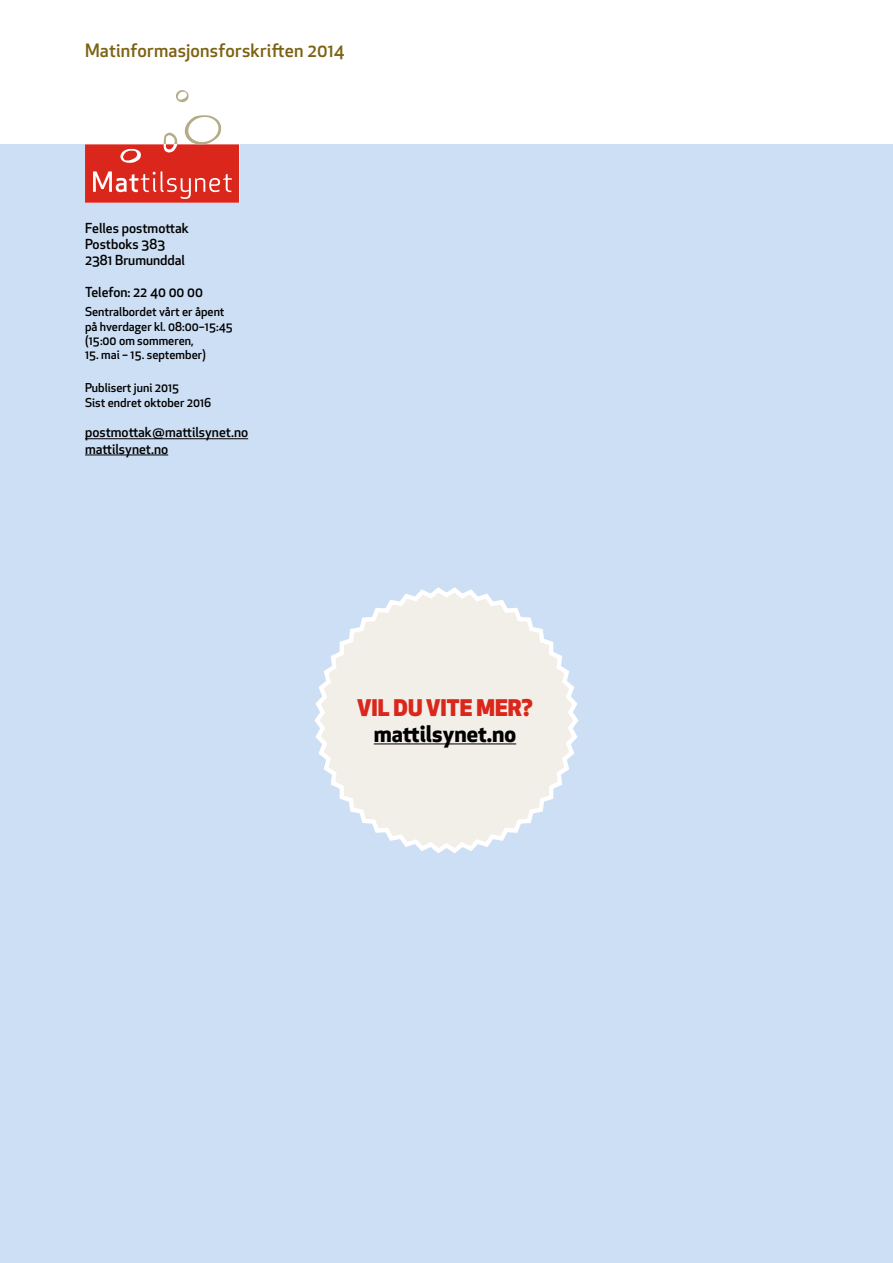
<style>
.page{position:relative;width:893px;height:1263px;background:#fff}
.page>*{position:absolute;margin:0;border:0;box-sizing:border-box;transform-origin:0 0}
.t1{font:700 22.35px "Apex New";color:#000}
.t2{font:800 22.35px "Apex New";color:#db261b}
.t3{font:500 18px "Apex New";letter-spacing:.01em;color:#7c6212}
.t4{font:500 13.5px/16.2px "Apex New";color:#000}
.t5{font:500 12px/14.4px "Apex New";color:#000}
</style>
<div class="page">
<div style="left:0;top:145px;width:893px;height:1118px;background:#cddff4"></div>
<svg style="left:176px;top:90px;width:13px;height:12px"></svg>
<svg style="left:85px;top:115px;width:154px;height:88px"></svg>
<svg style="left:314px;top:587px;width:265px;height:266px"></svg>
<hr style="left:85px;top:438px;width:163px;height:1px;background:#000">
<hr style="left:85px;top:455px;width:83px;height:1px;background:#000">
<h2 class="t3" style="left:85px;top:38px;width:261px">Matinformasjonsforskriften 2014</h2>
<p class="t4" style="left:85px;top:219px;width:105px">Felles postmottak<br>Postboks 383<br>2381 Brumunddal</p>
<p class="t4" style="left:85px;top:284px;width:120px">Telefon: 22 40 00 00</p>
<p class="t5" style="left:85px;top:304px;width:149px">Sentralbordet vårt er åpent på hverdager kl. 08:00–15:45 (15:00 om sommeren,</p>
<p class="t5" style="left:85px;top:348px;width:122px">15. mai – 15. september)</p>
<p class="t5" style="left:85px;top:381px;width:128px">Publisert juni 2015<br>Sist endret oktober 2016</p>
<p class="t4" style="left:85px;top:424px;width:165px">postmottak@mattilsynet.no mattilsynet.no</p>
<h1 class="t2" style="left:357px;top:692px;width:177px">VIL DU VITE MER?</h1>
<h1 class="t1" style="left:374px;top:717px;width:144px">mattilsynet.no</h1>
</div>
